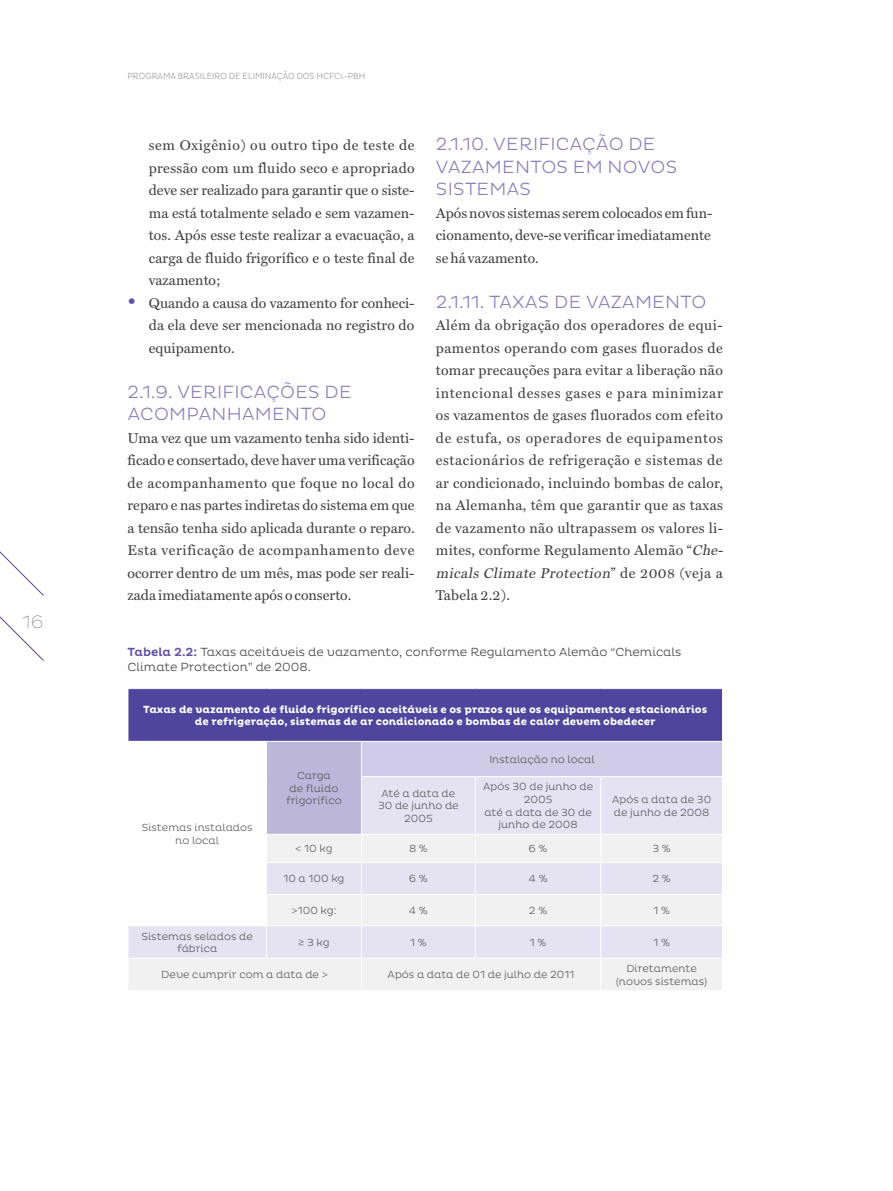
<style>
.page{position:relative;width:893px;height:1191px;background:#fff}
.page>*{position:absolute;margin:0;border:0;box-sizing:border-box;transform-origin:0 0}
.t1{font:300 18px/22.5px "Pluto";letter-spacing:.015em;color:#897ebb}
.t2{font:100 18px "Pluto";color:#414042}
.t3{font:14.25px/22.5px "Miller Text";letter-spacing:.02em;color:#414042;text-align:justify}
.t4{font:300 12px/15.8px "Pluto";color:#414042}
.t5{font:300 10.5px/12.6px "Pluto";color:#58595b;text-align:center}
.t6{font:700 10.5px/12.6px "Pluto";color:#fff;text-align:center}
.t7{font:200 9px "Pluto Cond";color:#717172}
.s1{font-size:6.3px}
.s2{font-size:21px;color:#5e52a3}
.s3{font-style:italic}
.s4{font-weight:500;color:#5e52a3}
</style>
<div class="page">
<svg style="left:0;top:551px;width:44px;height:110px"></svg>
<div style="left:128px;top:688px;width:594px;height:53px;background:#50449c"></div>
<div style="left:266px;top:741px;width:95px;height:93px;background:#bcb6da"></div>
<div style="left:361px;top:741px;width:361px;height:35px;background:#d0cbe6"></div>
<svg style="left:267px;top:777px;width:455px;height:57px;fill:#e5e3f1"></svg>
<svg style="left:129px;top:835px;width:593px;height:155px;fill:#f1f1f2"></svg>
<hr style="left:128px;top:688px;width:138px;height:1px;background:#fff">
<hr style="left:128px;top:689px;width:1px;height:52px;background:#fff">
<hr style="left:266px;top:688px;width:95px;height:1px;background:#fff">
<hr style="left:361px;top:688px;width:114px;height:1px;background:#fff">
<hr style="left:475px;top:688px;width:126px;height:1px;background:#fff">
<hr style="left:601px;top:688px;width:122px;height:1px;background:#fff">
<hr style="left:266px;top:741px;width:95px;height:1px;background:#fff">
<hr style="left:266px;top:741px;width:1px;height:35px;background:#fff">
<hr style="left:266px;top:776px;width:1px;height:58px;background:#fff">
<hr style="left:361px;top:741px;width:114px;height:1px;background:#fff">
<hr style="left:361px;top:741px;width:1px;height:35px;background:#fff">
<hr style="left:475px;top:741px;width:126px;height:1px;background:#fff">
<hr style="left:601px;top:741px;width:122px;height:1px;background:#fff">
<hr style="left:361px;top:777px;width:1px;height:57px;background:#fff">
<hr style="left:475px;top:777px;width:1px;height:57px;background:#fff">
<hr style="left:600px;top:777px;width:1px;height:57px;background:#fff">
<svg style="left:266px;top:835px;width:1px;height:27px"></svg>
<svg style="left:361px;top:835px;width:1px;height:27px"></svg>
<svg style="left:475px;top:835px;width:1px;height:27px"></svg>
<svg style="left:600px;top:835px;width:1px;height:27px"></svg>
<hr style="left:266px;top:862px;width:95px;height:1px;background:#fff">
<hr style="left:266px;top:863px;width:1px;height:31px;background:#fff">
<hr style="left:361px;top:862px;width:114px;height:1px;background:#fff">
<hr style="left:361px;top:863px;width:1px;height:31px;background:#fff">
<hr style="left:475px;top:862px;width:126px;height:1px;background:#fff">
<hr style="left:475px;top:863px;width:1px;height:31px;background:#fff">
<hr style="left:601px;top:862px;width:122px;height:1px;background:#fff">
<hr style="left:600px;top:863px;width:1px;height:31px;background:#fff">
<hr style="left:266px;top:894px;width:95px;height:1px;background:#fff">
<hr style="left:266px;top:895px;width:1px;height:30px;background:#fff">
<hr style="left:361px;top:894px;width:114px;height:1px;background:#fff">
<hr style="left:361px;top:895px;width:1px;height:30px;background:#fff">
<hr style="left:475px;top:894px;width:126px;height:1px;background:#fff">
<hr style="left:475px;top:895px;width:1px;height:30px;background:#fff">
<hr style="left:601px;top:894px;width:122px;height:1px;background:#fff">
<hr style="left:600px;top:895px;width:1px;height:30px;background:#fff">
<hr style="left:128px;top:925px;width:138px;height:1px;background:#fff">
<hr style="left:266px;top:925px;width:95px;height:1px;background:#fff">
<hr style="left:266px;top:926px;width:1px;height:32px;background:#fff">
<hr style="left:361px;top:925px;width:114px;height:1px;background:#fff">
<hr style="left:361px;top:926px;width:1px;height:32px;background:#fff">
<hr style="left:475px;top:925px;width:126px;height:1px;background:#fff">
<hr style="left:475px;top:926px;width:1px;height:32px;background:#fff">
<hr style="left:601px;top:925px;width:122px;height:1px;background:#fff">
<hr style="left:600px;top:926px;width:1px;height:32px;background:#fff">
<hr style="left:128px;top:958px;width:138px;height:1px;background:#fff">
<hr style="left:266px;top:958px;width:95px;height:1px;background:#fff">
<hr style="left:361px;top:958px;width:114px;height:1px;background:#fff">
<hr style="left:361px;top:958px;width:1px;height:32px;background:#fff">
<hr style="left:475px;top:958px;width:126px;height:1px;background:#fff">
<hr style="left:601px;top:958px;width:122px;height:1px;background:#fff">
<hr style="left:600px;top:958px;width:1px;height:32px;background:#fff">
<p class="t2" style="left:22px;top:611px;width:22px">16</p>
<p class="t7" style="left:128px;top:71px;width:239px">PROGRAMA BRASILEIRO DE ELIMINAÇÃO DOS HCFC<span class="s1">s</span>-PBH</p>
<p class="t3" style="left:149px;top:134px;width:267px">sem Oxigênio) ou outro tipo de teste de pressão com um fluido seco e apropriado deve ser realizado para garantir que o siste&shy;ma está totalmente selado e sem vazamen&shy;tos. Após esse teste realizar a evacuação, a carga de fluido frigorífico e o teste final de vazamento;</p>
<p class="t3" style="left:149px;top:291px;width:267px;text-indent:-21px"><span class="s2">•</span> Quando a causa do vazamento for conheci&shy;da ela deve ser mencionada no registro do equipamento.</p>
<p class="t1" style="left:128px;top:380px;width:226px">2.1.9. Verificações d e acompan</p>
<p class="t1" style="left:227px;top:403px;width:101px">ham ento</p>
<p class="t3" style="left:128px;top:426px;width:289px">Uma vez que um vazamento tenha sido identi&shy;ficado e consertado, deve haver uma verificação de acompanhamento que foque no local do reparo e nas partes indiretas do sistema em que a tensão tenha sido aplicada durante o reparo.<br>Esta verificação de acompanhamento deve ocorrer dentro de um mês, mas pode ser reali&shy;zada imediatamente após o conserto.</p>
<p class="t1" style="left:436px;top:133px;width:241px">2.1.10. Verificação d e vazam entos em n ovos sistemas</p>
<p class="t3" style="left:436px;top:201px;width:278px">Após novos sistemas serem colocados em fun&shy;cionamento, deve-se verificar imediatamente se há vazamento.</p>
<p class="t1" style="left:436px;top:290px;width:272px">2.1.11. Taxas d e vazam ento</p>
<p class="t3" style="left:436px;top:314px;width:291px;text-align:left">Além da obrigação dos operadores de equi&shy;pamentos operando com gases fluorados de tomar precauções para evitar a liberação não intencional desses gases e para minimizar os vazamentos de gases fluorados com efeito de estufa, os operadores de equipamentos estacionários de refrigeração e sistemas de ar condicionado, incluindo bombas de calor, na Alemanha, têm que garantir que as taxas de vazamento não ultrapassem os valores li&shy;mites, conforme Regulamento Alemão “<span class="s3">Che&shy;micals Climate Protection</span>” d e 2 0 0 8 ( v ej a a Tabela 2.2).</p>
<p class="t4" style="left:128px;top:643px;width:555px"><span class="s4">Tabela 2.2:</span> Taxas aceitáveis de vazamento, conforme Regulamento Alemão “Chemicals<br>Climate Protection” de 2008.</p>
<p class="t6" style="left:143px;top:703px;width:566px">Taxas de vazamento de fluido frigorífico aceitáveis e os prazos que os equipamentos estacionários de refrigeração, sistemas de ar condicionado e bombas de calor devem obedecer</p>
<p class="t5" style="left:142px;top:821px;width:112px">Sistemas instalados no local</p>
<p class="t5" style="left:286px;top:769px;width:57px">Carga<br>de fluido frigorífico</p>
<p class="t5" style="left:489px;top:753px;width:107px">I nstalação no local</p>
<p class="t5" style="left:378px;top:787px;width:82px">Até a data de<br>30 de junho de<br>2005</p>
<p class="t5" style="left:483px;top:780px;width:112px">Após 30 de junho de<br>2005<br>até a data de 30 de junho de 2008</p>
<p class="t5" style="left:612px;top:793px;width:101px;text-align:left">Após a data de 30 de junho de 2008</p>
<p class="t5" style="left:295px;top:842px;width:39px">&lt; 10 kg</p>
<p class="t5" style="left:409px;top:842px;width:20px">8 %</p>
<p class="t5" style="left:529px;top:842px;width:20px">6 %</p>
<p class="t5" style="left:652px;top:842px;width:20px">3 %</p>
<p class="t5" style="left:283px;top:872px;width:63px">10 a 100 kg</p>
<p class="t5" style="left:409px;top:872px;width:20px">6 %</p>
<p class="t5" style="left:529px;top:872px;width:20px">4 %</p>
<p class="t5" style="left:652px;top:872px;width:20px">2 %</p>
<p class="t5" style="left:291px;top:904px;width:47px">&gt;100 kg:</p>
<p class="t5" style="left:409px;top:904px;width:20px">4 %</p>
<p class="t5" style="left:529px;top:904px;width:20px">2 %</p>
<p class="t5" style="left:653px;top:904px;width:18px">1 %</p>
<p class="t5" style="left:142px;top:930px;width:113px">Sistemas selados de fábrica</p>
<p class="t5" style="left:298px;top:936px;width:33px">≥ 3 kg</p>
<p class="t5" style="left:410px;top:936px;width:18px">1 %</p>
<p class="t5" style="left:530px;top:936px;width:18px">1 %</p>
<p class="t5" style="left:653px;top:936px;width:18px">1 %</p>
<p class="t5" style="left:161px;top:968px;width:168px">Deve cumprir com a data de &gt;</p>
<p class="t5" style="left:388px;top:968px;width:188px">Após a data de 01 de julho de 2011</p>
<p class="t5" style="left:616px;top:962px;width:92px">Diretamente (novos sistemas)</p>
</div>
